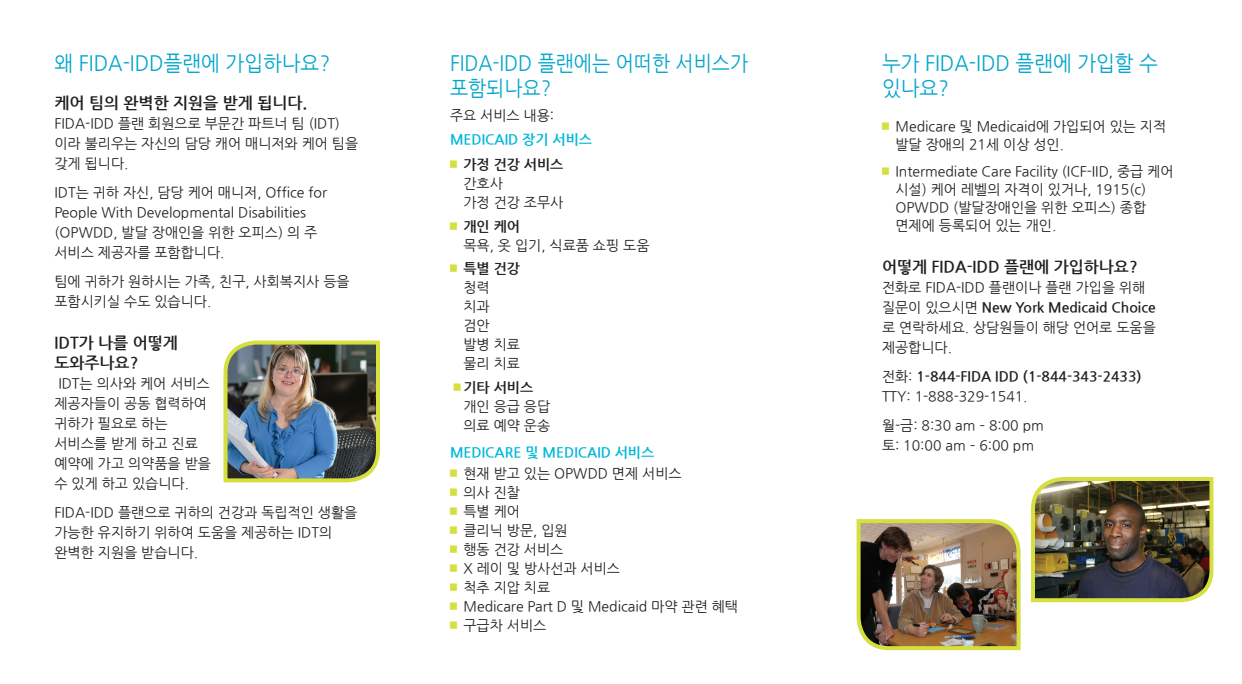
<style>
.page{position:relative;width:1242px;height:684px;background:#fff}
.page>*{position:absolute;margin:0;border:0;box-sizing:border-box;transform-origin:0 0}
.headline_blue{font:21px/25px "Nanum Gothic";color:#00a5cb;scale:.95 1}
.headline_blue-2{font:21px/25px "Nanum Gothic";color:#00a5cb;scale:.92 1}
.subhead_semibold{font:700 16px/20px "Nanum Gothic";color:#231f20}
.body_gibson_14_18{font:14px/20px "Nanum Gothic";color:#231f20}
.list_gibson{font:14px "Nanum Gothic";color:#231f20}
.green_caps{font:700 14px "Nanum Gothic";color:#00b7d9}
.body_gibson_14_18-2{font:700 14px "Nanum Gothic";color:#231f20}
.list_gibson-2{font:700 14px "Nanum Gothic";color:#231f20}
.s1{color:#d5df3e}
.s2{font-weight:700}
.s3{font-weight:400}
</style>
<div class="page">
<img style="left:223px;top:340px;width:157px;height:143px">
<img style="left:1031px;top:477px;width:183px;height:126px">
<img style="left:856px;top:519px;width:165px;height:132px">
<p class="headline_blue" style="left:54px;top:51px;width:292px">왜 FIDA-IDD플랜에 가입하나요?</p>
<p class="subhead_semibold" style="left:54px;top:93px;width:254px">케어 팀의 완벽한 지원을 받게 됩니다.</p>
<p class="body_gibson_14_18" style="left:54px;top:114px;width:305px">FIDA-IDD 플랜 회원으로 부문간 파트너 팀 (IDT) 이라 불리우는 자신의 담당 캐어 매니저와 케어 팀을 갖게 됩니다.</p>
<p class="body_gibson_14_18" style="left:54px;top:183px;width:274px">IDT는 귀하 자신, 담당 케어 매니저, Office for<br>People With Developmental Disabilities (OPWDD, 발달 장애인을 위한 오피스) 의 주 서비스 제공자를 포함합니다.</p>
<p class="body_gibson_14_18" style="left:54px;top:272px;width:297px">팀에 귀하가 원하시는 가족, 친구, 사회복지사 등을 포함시키실 수도 있습니다.</p>
<p class="subhead_semibold" style="left:54px;top:333px;width:125px">IDT가 나를 어떻게 도와주나요?</p>
<p class="body_gibson_14_18" style="left:54px;top:374px;width:158px">IDT는 의사와 케어 서비스 제공자들이 공동 협력하여 귀하가 필요로 하는 서비스를 받게 하고 진료 예약에 가고 의약품을 받을 수 있게 하고 있습니다.</p>
<p class="body_gibson_14_18" style="left:54px;top:503px;width:304px">FIDA-IDD 플랜으로 귀하의 건강과 독립적인 생활을 가능한 유지하기 위하여 도움을 제공하는 IDT의 완벽한 지원을 받습니다.</p>
<p class="headline_blue-2" style="left:450px;top:51px;width:326px">FIDA-IDD 플랜에는 어떠한 서비스가 포함되나요?</p>
<p class="headline_blue" style="left:882px;top:51px;width:292px">누가 FIDA-IDD 플랜에 가입할 수 있나요?</p>
<p class="body_gibson_14_18" style="left:896px;top:118px;width:272px;line-height:18px;text-indent:-14px"><span class="s1">□</span> Medicare 및 Medicaid에 가입되어 있는 지적 발달 장애의 21세 이상 성인.</p>
<p class="body_gibson_14_18" style="left:896px;top:163px;width:280px;line-height:18px;text-indent:-14px"><span class="s1">□</span> Intermediate Care Facility (ICF-IID, 중급 케어 시설) 케어 레벨의 자격이 있거나, 1915(c)<br>OPWDD (발달장애인을 위한 오피스) 종합 면제에 등록되어 있는 개인.</p>
<p class="subhead_semibold" style="left:882px;top:257px;width:257px">어떻게 FIDA-IDD 플랜에 가입하나요?</p>
<p class="body_gibson_14_18" style="left:882px;top:278px;width:275px">전화로 FIDA-IDD 플랜이나 플랜 가입을 위해 질문이 있으시면 <span class="s2">New York Medicaid Choice </span>로 연락하세요. 상담원들이 해당 언어로 도움을 제공합니다.</p>
<p class="body_gibson_14_18-2" style="left:882px;top:370px;width:261px"><span class="s3">전화:</span> 1-844-FIDA IDD (1-844-343-2433)</p>
<p class="body_gibson_14_18" style="left:882px;top:387px;width:147px">TTY: 1-888-329-1541.</p>
<p class="body_gibson_14_18" style="left:882px;top:416px;width:163px">월-금: 8:30 am – 8:00 pm 토: 10:00 am – 6:00 pm</p>
<p class="body_gibson_14_18" style="left:450px;top:106px;width:106px">주요 서비스 내용:</p>
<p class="green_caps" style="left:450px;top:133px;width:143px">MEDICAID 장기 서비스</p>
<p class="list_gibson-2" style="left:450px;top:158px;width:115px"><span class="s1">□</span> 가정 건강 서비스</p>
<p class="list_gibson" style="left:463px;top:177px;width:41px">간호사</p>
<p class="list_gibson" style="left:463px;top:196px;width:101px">가정 건강 조무사</p>
<p class="list_gibson-2" style="left:450px;top:220px;width:72px"><span class="s1">□</span> 개인 케어</p>
<p class="list_gibson" style="left:463px;top:239px;width:188px">목욕, 옷 입기, 식료품 쇼핑 도움</p>
<p class="list_gibson-2" style="left:450px;top:262px;width:72px"><span class="s1">□</span> 특별 건강</p>
<p class="list_gibson" style="left:463px;top:281px;width:28px">청력</p>
<p class="list_gibson" style="left:463px;top:300px;width:28px">치과</p>
<p class="list_gibson" style="left:463px;top:319px;width:28px">검안</p>
<p class="list_gibson" style="left:463px;top:338px;width:58px">발병 치료</p>
<p class="list_gibson" style="left:463px;top:357px;width:58px">물리 치료</p>
<p class="list_gibson-2" style="left:454px;top:381px;width:81px"><span class="s1">□</span> 기타 서비스</p>
<p class="list_gibson" style="left:463px;top:400px;width:88px">개인 응급 응답</p>
<p class="list_gibson" style="left:463px;top:419px;width:88px">의료 예약 운송</p>
<p class="green_caps" style="left:450px;top:446px;width:206px">MEDICARE 및 MEDICAID 서비스</p>
<p class="list_gibson" style="left:450px;top:467px;width:233px"><span class="s1">□</span> 현재 받고 있는 OPWDD 면제 서비스</p>
<p class="list_gibson" style="left:450px;top:486px;width:72px"><span class="s1">□</span> 의사 진찰</p>
<p class="list_gibson" style="left:450px;top:505px;width:72px"><span class="s1">□</span> 특별 케어</p>
<p class="list_gibson" style="left:450px;top:524px;width:119px"><span class="s1">□</span> 클리닉 방문, 입원</p>
<p class="list_gibson" style="left:450px;top:543px;width:115px"><span class="s1">□</span> 행동 건강 서비스</p>
<p class="list_gibson" style="left:450px;top:562px;width:172px"><span class="s1">□</span> X 레이 및 방사선과 서비스</p>
<p class="list_gibson" style="left:450px;top:581px;width:102px"><span class="s1">□</span> 척추 지압 치료</p>
<p class="list_gibson" style="left:450px;top:600px;width:290px"><span class="s1">□</span> Medicare Part D 및 Medicaid 마약 관련 혜택</p>
<p class="list_gibson" style="left:450px;top:619px;width:98px"><span class="s1">□</span> 구급차 서비스</p>
</div>
